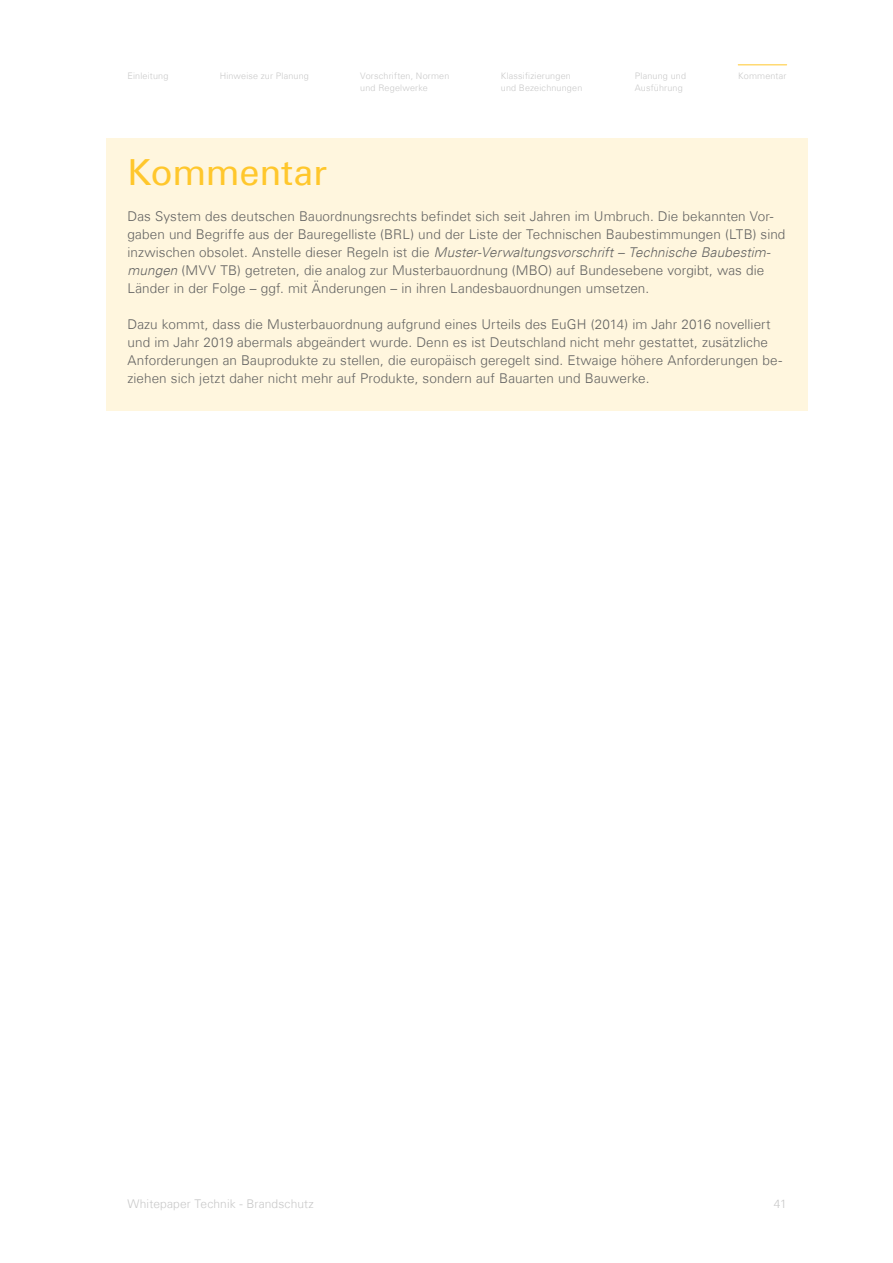
<style>
.page{position:relative;width:893px;height:1263px;background:#fff}
.page>*{position:absolute;margin:0;border:0;box-sizing:border-box;transform-origin:0 0}
.t1{font:36px "Univers Com 55 Roman";letter-spacing:-.01em;color:#ffc72c}
.t2{font:300 13.5px/18px "Univers Com 45";letter-spacing:.005em;color:#636362}
.t3{font:300 12px "Univers Com 45";letter-spacing:.01em;color:#c8c8c8}
.t4{font:300 9px/12px "Univers Com 45";letter-spacing:.02em;color:#c8c8c8}
.s1{font-style:italic}
</style>
<div class="page">
<div style="left:106px;top:138px;width:702px;height:273px;background:#fff6de"></div>
<hr style="left:738px;top:64px;width:49px;height:1px;background:#ffc72c">
<p class="t4" style="left:128px;top:70px;width:42px">Einleitung</p>
<p class="t4" style="left:220px;top:70px;width:91px">Hinweise zur Planung</p>
<p class="t4" style="left:360px;top:70px;width:91px">Vorschriften, Normen und Regelwerke</p>
<p class="t4" style="left:501px;top:70px;width:83px">Klassifizierungen und Bezeichnungen</p>
<p class="t4" style="left:635px;top:70px;width:53px">Planung und<br>Ausführung</p>
<p class="t4" style="left:738px;top:70px;width:50px">Kommentar</p>
<h1 class="t1" style="left:128px;top:150px;width:201px">Kommentar</h1>
<p class="t2" style="left:128px;top:207px;width:659px">Das System des deutschen Bauordnungsrechts befindet sich seit Jahren im Umbruch. Die bekannten Vor&shy;gaben und Begriffe aus der Bauregelliste (BRL) und der Liste der Technischen Baubestimmungen (LTB) sind inzwischen obsolet. Anstelle dieser Regeln ist die <span class="s1">Muster-Verwaltungsvorschrift – Technische Baubestim&shy;mungen</span> (MVV TB) getreten, die analog zur Musterbauordnung (MBO) auf Bundesebene vorgibt, was die Länder in der Folge – ggf. mit Änderungen – in ihren Landesbauordnungen umsetzen.</p>
<p class="t2" style="left:128px;top:315px;width:656px">Dazu kommt, dass die Musterbauordnung aufgrund eines Urteils des EuGH (2014) im Jahr 2016 novelliert und im Jahr 2019 abermals abgeändert wurde. Denn es ist Deutschland nicht mehr gestattet, zusätzliche Anforderungen an Bauprodukte zu stellen, die europäisch geregelt sind. Etwaige höhere Anforderungen be&shy;ziehen sich jetzt daher nicht mehr auf Produkte, sondern auf Bauarten und Bauwerke.</p>
<p class="t3" style="left:128px;top:1196px;width:188px">Whitepaper Technik - Brandschutz</p>
<p class="t3" style="left:774px;top:1196px;width:14px">41</p>
</div>
